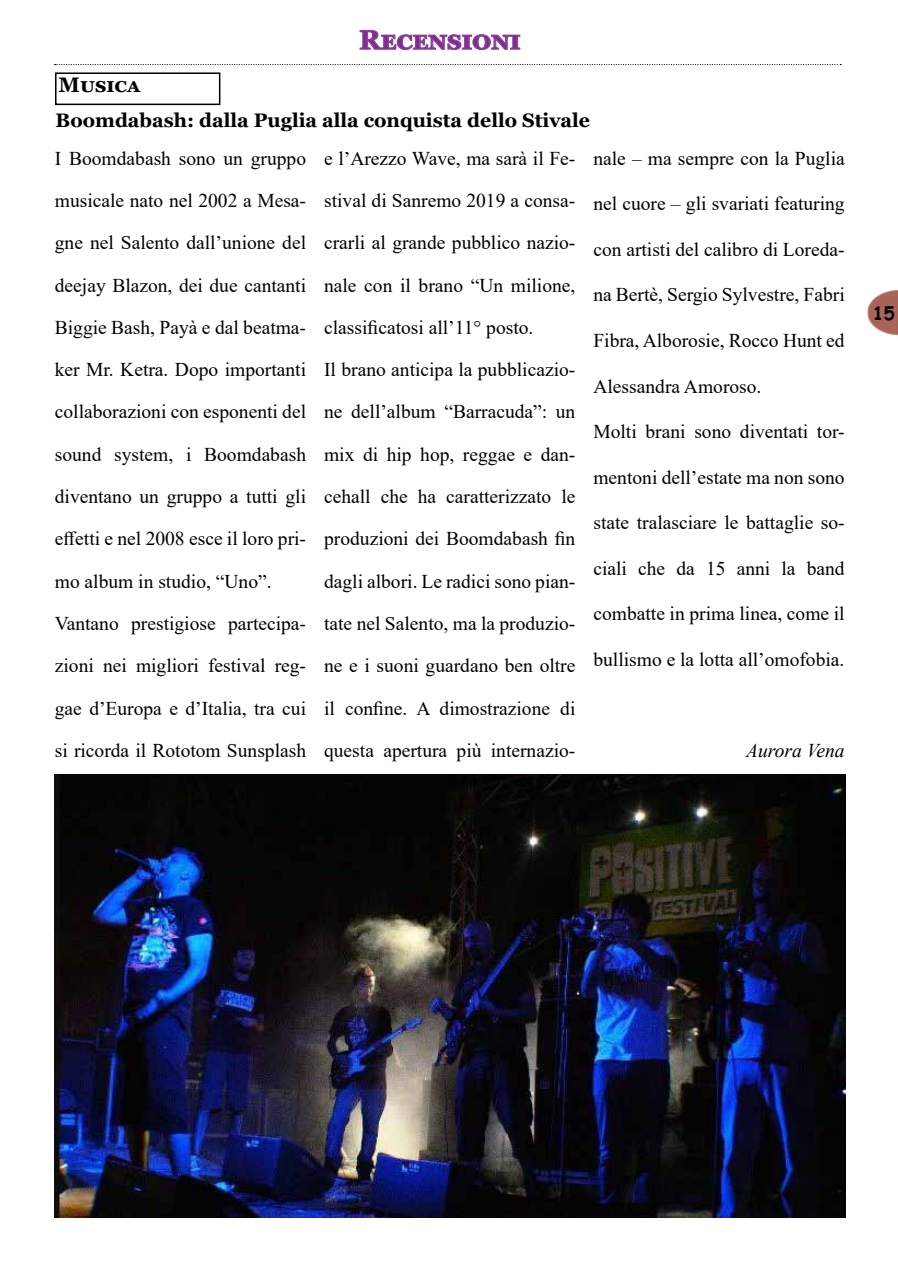
<style>
.page{position:relative;width:898px;height:1272px;background:#fff}
.page>*{position:absolute;margin:0;border:0;box-sizing:border-box;transform-origin:0 0}
.t1{font:700 27px "Georgia";letter-spacing:.005em;color:#7f2c91}
.t2{font:700 21px "Georgia";color:#000}
.t3{font:19.5px/42.3px "Times New Roman";color:#000}
.t4{font:700 19.5px "Georgia";color:#000}
.t5{font:italic 19.5px "Times New Roman";color:#000}
.t6{font:700 18px "Comic Sans MS";color:#000}
</style>
<div class="page">
<svg style="left:359px;top:29px;width:161px;height:22px"></svg>
<svg style="left:55px;top:64px;width:785px;height:1px"></svg>
<div style="left:55px;top:72px;width:165px;height:33px;border:2px solid #000"></div>
<img style="left:55px;top:774px;width:790px;height:443px">
<img style="left:867px;top:290px;width:30px;height:46px">
<p class="t2" style="left:59px;top:71px;width:82px">Musica</p>
<h1 class="t1" style="left:359px;top:22px;width:163px">recensioni</h1>
<p class="t4" style="left:56px;top:108px;width:535px">Boomdabash: dalla Puglia alla conquista dello Stivale</p>
<p class="t3" style="left:55px;top:136px;width:253px">I Boomdabash sono un gruppo musicale nato nel 2002 a Mesa&shy;gne nel Salento dall’unione del deejay Blazon, dei due cantanti<br>Biggie Bash, Payà e dal beatma&shy;ker Mr. Ketra. Dopo importanti collaborazioni con esponenti del sound system, i Boomdabash diventano un gruppo a tutti gli effetti e nel 2008 esce il loro pri&shy;mo album in studio, “Uno”.<br>Vantano prestigiose partecipa&shy;zioni nei migliori festival reg&shy;gae d’Europa e d’Italia, tra cui si ricorda il Rototom Sunsplash</p>
<p class="t3" style="left:324px;top:136px;width:253px">e l’Arezzo Wave, ma sarà il Fe&shy;stival di Sanremo 2019 a consa&shy;crarli al grande pubblico nazio&shy;nale con il brano “Un milione, classificatosi all’11° posto.<br>Il brano anticipa la pubblicazio&shy;ne dell’album “Barracuda”: un mix di hip hop, reggae e dan&shy;cehall che ha caratterizzato le produzioni dei Boomdabash fin dagli albori. Le radici sono pian&shy;tate nel Salento, ma la produzio&shy;ne e i suoni guardano ben oltre il confine. A dimostrazione di questa apertura più internazio-</p>
<p class="t3" style="left:593px;top:136px;width:253px">nale – ma sempre con la Puglia</p>
<p class="t3" style="left:593px;top:182px;width:253px">nel cuore – gli svariati featuring</p>
<p class="t3" style="left:593px;top:227px;width:253px">con artisti del calibro di Loreda-</p>
<p class="t3" style="left:593px;top:273px;width:253px">na Bertè, Sergio Sylvestre, Fabri</p>
<p class="t3" style="left:593px;top:318px;width:253px">Fibra, Alborosie, Rocco Hunt ed</p>
<p class="t3" style="left:593px;top:364px;width:169px">Alessandra Amoroso.</p>
<p class="t3" style="left:593px;top:410px;width:253px">Molti brani sono diventati tor-</p>
<p class="t3" style="left:593px;top:455px;width:253px">mentoni dell’estate ma non sono</p>
<p class="t3" style="left:593px;top:501px;width:253px">state tralasciare le battaglie so-</p>
<p class="t3" style="left:593px;top:546px;width:253px">ciali che da 15 anni la band</p>
<p class="t3" style="left:593px;top:592px;width:253px">combatte in prima linea, come il</p>
<p class="t3" style="left:593px;top:637px;width:252px">bullismo e la lotta all’omofobia.</p>
<p class="t5" style="left:746px;top:737px;width:100px">Aurora Vena</p>
<p class="t6" style="left:872px;top:299px;width:23px">15</p>
</div>
